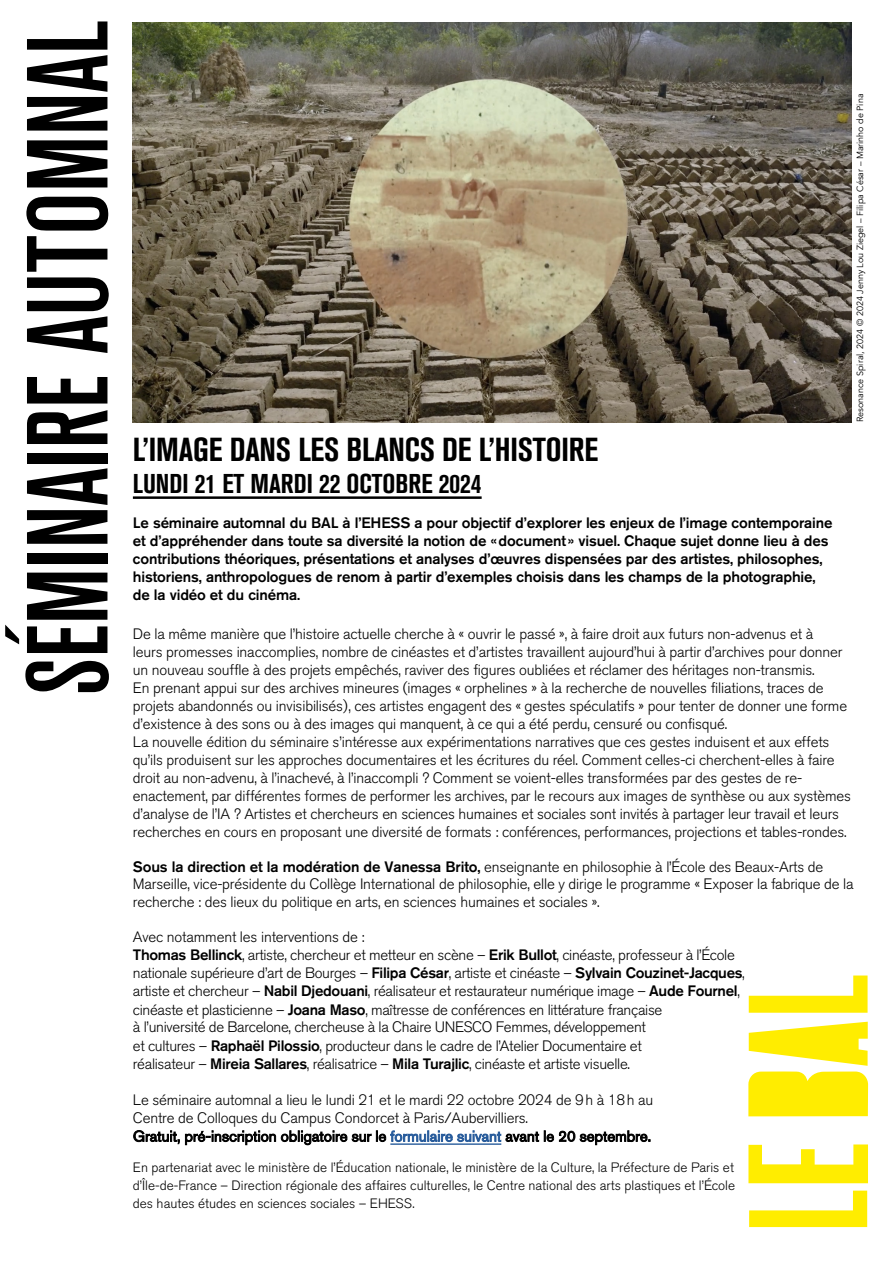
<style>
.page{position:relative;width:893px;height:1263px;background:#fff}
.page>*{position:absolute;margin:0;border:0;box-sizing:border-box;transform-origin:0 0}
.t1{font:condensed 114px "Akzidenz Grotesk BQ";color:#000}
.t2{font:700 condensed 33px "Akzidenz Grotesk BQ";letter-spacing:-.005em;color:#000}
.t3{font:700 condensed 27px "Akzidenz Grotesk BQ";color:#000}
.t4{font:300 15px/18px "Akzidenz Grotesk BQ";letter-spacing:-.01em;color:#000}
.t5{font:500 15px/18px "Akzidenz Grotesk BQ";letter-spacing:-.01em;color:#000}
.t6{font:300 13.5px/18px "Akzidenz Grotesk BQ";color:#000;text-align:justify}
.t7{font:9px "Avenir";color:#000}
.s1{font-weight:500}
.s2{font-weight:400}
.s3{font-weight:400;color:#275b9b}
</style>
<div class="page">
<svg style="left:749px;top:1190px;width:118px;height:37px"></svg>
<svg style="left:749px;top:975px;width:118px;height:38px"></svg>
<svg style="left:748px;top:1144px;width:120px;height:39px"></svg>
<svg style="left:748px;top:1022px;width:120px;height:94px"></svg>
<img style="left:133px;top:22px;width:719px;height:400px">
<hr style="left:390px;top:1143px;width:111px;height:2px;background:#275b9b">
<hr style="left:133px;top:496px;width:349px;height:3px;background:#000">
<h1 class="t1" style="left:4px;top:696px;width:676px;rotate:-90deg">SÉMINAIRE AUTOMNAL</h1>
<p class="t7" style="left:854px;top:422px;width:330px;rotate:-90deg">Resonance Spiral, 2024 © 2024 Jenny Lou Ziegel – Filipa César – Marinho de Pina</p>
<h2 class="t2" style="left:133px;top:430px;width:467px">L’IMAGE DANS LES BLANCS DE L’HISTOIRE</h2>
<h3 class="t3" style="left:133px;top:468px;width:350px">LUNDI 21 ET MARDI 22 OCTOBRE 2024</h3>
<p class="t5" style="left:133px;top:513px;width:701px">Le séminaire automnal du BAL à l’EHESS a pour objectif d’explorer les enjeux de l’image contemporaine et d’appréhender dans toute sa diversité la notion de «document» visuel. Chaque sujet donne lieu à des contributions théoriques, présentations et analyses d’œuvres dispensées par des artistes, philosophes, historiens, anthropologues de renom à partir d’exemples choisis dans les champs de la photographie, de la vidéo et du cinéma.</p>
<p class="t4" style="left:133px;top:625px;width:720px">De la même manière que l’histoire actuelle cherche à « ouvrir le passé », à faire droit aux futurs non-advenus et à<br>leurs promesses inaccomplies, nombre de cinéastes et d’artistes travaillent aujourd’hui à partir d’archives pour donner un nouveau souffle à des projets empêchés, raviver des figures oubliées et réclamer des héritages non-transmis.<br>En prenant appui sur des archives mineures (images « orphelines » à la recherche de nouvelles filiations, traces de projets abandonnés ou invisibilisés), ces artistes engagent des « gestes spéculatifs » pour tenter de donner une forme d’existence à des sons ou à des images qui manquent, à ce qui a été perdu, censuré ou confisqué.<br>La nouvelle édition du séminaire s’intéresse aux expérimentations narratives que ces gestes induisent et aux effets qu’ils produisent sur les approches documentaires et les écritures du réel. Comment celles-ci cherchent-elles à faire droit au non-advenu, à l’inachevé, à l’inaccompli ? Comment se voient-elles transformées par des gestes de re&shy;enactement, par différentes formes de performer les archives, par le recours aux images de synthèse ou aux systèmes d’analyse de l’IA ? Artistes et chercheurs en sciences humaines et sociales sont invités à partager leur travail et leurs recherches en cours en proposant une diversité de formats : conférences, performances, projections et tables-rondes.</p>
<p class="t4" style="left:133px;top:859px;width:722px;line-height:17.2px"><span class="s1">Sous la direction et la modération de Vanessa Brito,</span> enseignante en philosophie à l’École des Beaux-Arts de<br>Marseille, vice-présidente du Collège International de philosophie, elle y dirige le programme « Exposer la fabrique de la recherche : des lieux du politique en arts, en sciences humaines et sociales ».</p>
<p class="t4" style="left:133px;top:928px;width:613px">Avec notamment les interventions de :<br><span class="s1">Thomas Bellinck</span>, artiste, chercheur et metteur en scène – <span class="s1">Erik Bullot</span>, cinéaste, professeur à l’École nationale supérieure d’art de Bourges – <span class="s1">Filipa César</span>, artiste et cinéaste – <span class="s1">Sylvain Couzinet-Jacques</span>, artiste et chercheur – <span class="s1">Nabil Djedouani</span>, réalisateur et restaurateur numérique image – <span class="s1">Aude Fournel</span>, cinéaste et plasticienne – <span class="s1">Joana Maso</span>, maîtresse de conférences en littérature française<br>à l’université de Barcelone, chercheuse à la Chaire UNESCO Femmes, développement<br>et cultures – <span class="s1">Raphaël Pilossio</span>, producteur dans le cadre de l’Atelier Documentaire et<br>réalisateur – <span class="s1">Mireia Sallares</span>, réalisatrice – <span class="s1">Mila Turajlic</span>, cinéaste et artiste visuelle.</p>
<p class="t4" style="left:133px;top:1091px;width:522px">Le séminaire automnal a lieu le lundi 21 et le mardi 22 octobre 2024 de 9h à 18h au<br>Centre de Colloques du Campus Condorcet à Paris/Aubervilliers.<br><span class="s2">Gratuit, pré-inscription obligatoire sur le</span> <span class="s3">formulaire suivant</span> <span class="s2">avant le 20 septembre.</span></p>
<p class="t6" style="left:133px;top:1158px;width:604px">En partenariat avec le ministère de l’Éducation nationale, le ministère de la Culture, la Préfecture de Paris et d’Île‑de‑France – Direction régionale des affaires culturelles, le Centre national des arts plastiques et l’École des hautes études en sciences sociales – EHESS.</p>
</div>
